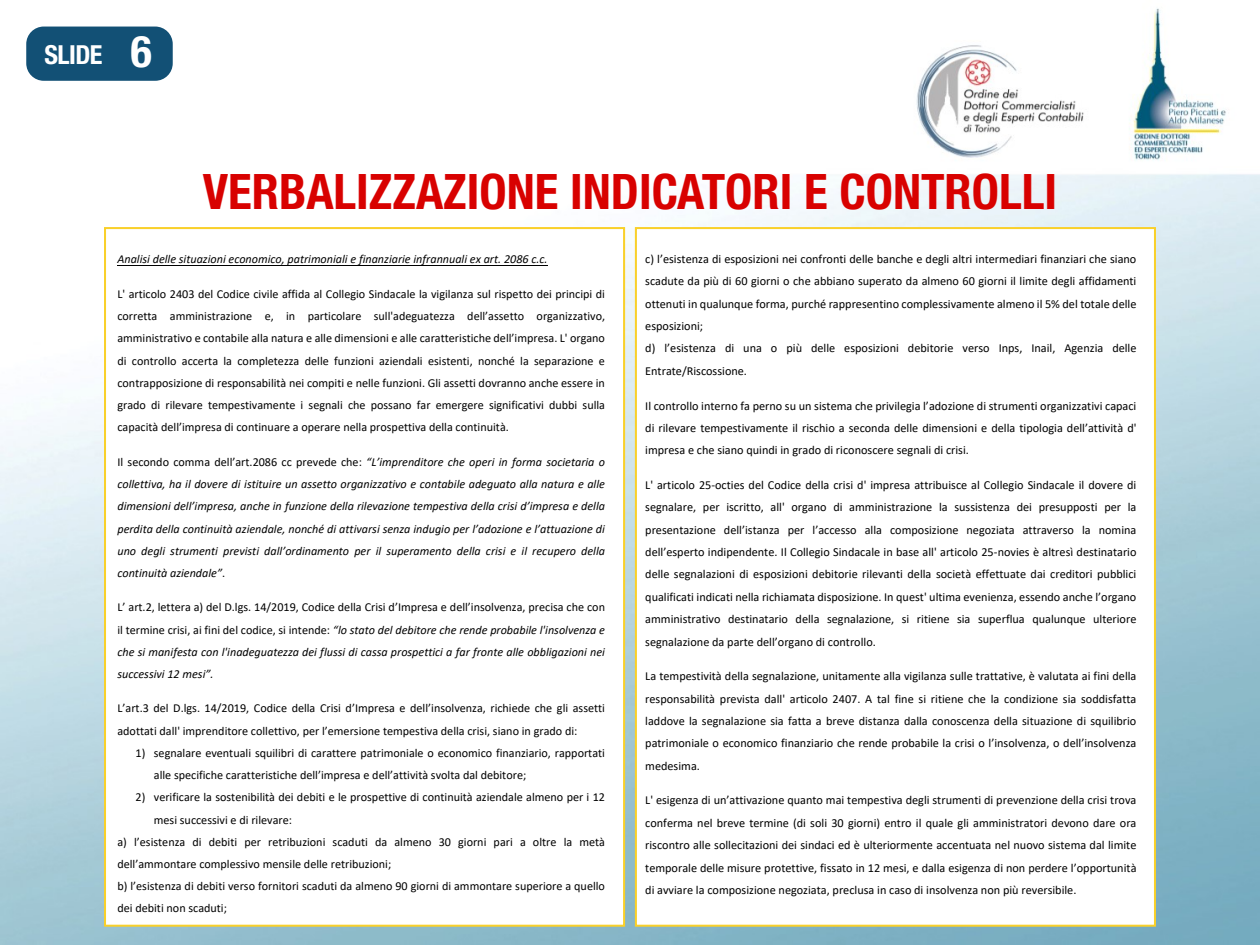
<style>
.page{position:relative;width:1260px;height:945px;background:#fff}
.page>*{position:absolute;margin:0;border:0;box-sizing:border-box;transform-origin:0 0}
.t1{font:700 condensed 49px "Helvetica Neue LT Std";color:#d80100}
.t2{font:700 condensed 26.25px "Helvetica Neue LT Std";letter-spacing:-.02em;color:#fff}
.t3{font:12.25px/22.4px "Calibri";color:#000;text-align:justify}
.t4{font:12.08px/22.2px "Calibri";color:#000}
.t5{font:italic 12.08px/22.2px "Calibri";color:#000;text-align:justify}
.s1{font-size:43.75px}
.s2{font-style:normal}
</style>
<div class="page">
<img style="left:0;top:8px;width:1260px;height:937px">
<div style="left:26px;top:27px;width:147px;height:54px;background:#125075;border-radius:18px"></div>
<div style="left:105px;top:228px;width:519px;height:698px;background:#fff"></div>
<hr style="left:117px;top:265px;width:431px;height:1px;background:#000">
<div style="left:636px;top:228px;width:519px;height:698px;background:#fff"></div>
<h2 class="t2" style="left:44px;top:38px;width:109px">SLIDE <span class="s1">6</span></h2>
<h1 class="t1" style="left:203px;top:162px;width:856px">VERBALIZZAZIONE INDICATORI E CONTROLLI</h1>
<p class="t5" style="left:117px;top:248px;width:432px">Analisi delle situazioni economico, patrimoniali e finanziarie infrannuali ex art. 2086 c.c.</p>
<p class="t4" style="left:117px;top:282px;width:489px;text-align:justify">L' articolo 2403 del Codice civile affida al Collegio Sindacale la vigilanza sul rispetto dei principi di corretta amministrazione e, in particolare sull'adeguatezza dell’assetto organizzativo, amministrativo e contabile alla natura e alle dimensioni e alle caratteristiche dell’impresa. L' organo di controllo accerta la completezza delle funzioni aziendali esistenti, nonché la separazione e contrapposizione di responsabilità nei compiti e nelle funzioni. Gli assetti dovranno anche essere in grado di rilevare tempestivamente i segnali che possano far emergere significativi dubbi sulla capacità dell’impresa di continuare a operare nella prospettiva della continuità.</p>
<p class="t5" style="left:117px;top:450px;width:489px"><span class="s2">Il secondo comma dell’art.2086 cc prevede che:</span> “L’imprenditore che operi in forma societaria o collettiva, ha il dovere di istituire un assetto organizzativo e contabile adeguato alla natura e alle dimensioni dell’impresa, anche in funzione della rilevazione tempestiva della crisi d’impresa e della perdita della continuità aziendale, nonché di attivarsi senza indugio per l’adozione e l’attuazione di uno degli strumenti previsti dall’ordinamento per il superamento della crisi e il recupero della continuità aziendale”<span class="s2">.</span></p>
<p class="t5" style="left:117px;top:596px;width:489px"><span class="s2">L’ art.2, lettera a) del D.lgs. 14/2019, Codice della Crisi d’Impresa e dell’insolvenza, precisa che con il termine crisi, ai fini del codice, si intende:</span> “lo stato del debitore che rende probabile l'insolvenza e che si manifesta con l'inadeguatezza dei flussi di cassa prospettici a far fronte alle obbligazioni nei successivi 12 mesi”.</p>
<p class="t4" style="left:117px;top:697px;width:489px">L’art.3 del D.lgs. 14/2019, Codice della Crisi d’Impresa e dell’insolvenza, richiede che gli assetti adottati dall' imprenditore collettivo, per l’emersione tempestiva della crisi, siano in grado di:</p>
<p class="t4" style="left:154px;top:742px;width:453px;text-indent:-18px">1) segnalare eventuali squilibri di carattere patrimoniale o economico finanziario, rapportati alle specifiche caratteristiche dell’impresa e dell’attività svolta dal debitore;</p>
<p class="t4" style="left:136px;top:786px;width:471px">2) verificare la sostenibilità dei debiti e le prospettive di continuità aziendale almeno per i 12</p>
<p class="t4" style="left:154px;top:808px;width:140px">mesi successivi e di rilevare:</p>
<p class="t4" style="left:117px;top:830px;width:489px">a) l’esistenza di debiti per retribuzioni scaduti da almeno 30 giorni pari a oltre la metà</p>
<p class="t4" style="left:117px;top:853px;width:275px">dell’ammontare complessivo mensile delle retribuzioni;</p>
<p class="t4" style="left:117px;top:875px;width:489px">b) l’esistenza di debiti verso fornitori scaduti da almeno 90 giorni di ammontare superiore a quello</p>
<p class="t4" style="left:117px;top:897px;width:111px">dei debiti non scaduti;</p>
<p class="t3" style="left:645px;top:247px;width:493px;text-align:left">c) l’esistenza di esposizioni nei confronti delle banche e degli altri intermediari finanziari che siano scadute da più di 60 giorni o che abbiano superato da almeno 60 giorni il limite degli affidamenti ottenuti in qualunque forma, purché rappresentino complessivamente almeno il 5% del totale delle esposizioni;<br>d) l’esistenza di una o più delle esposizioni debitorie verso Inps, Inail, Agenzia delle Entrate/Riscossione.</p>
<p class="t3" style="left:645px;top:394px;width:493px">Il controllo interno fa perno su un sistema che privilegia l’adozione di strumenti organizzativi capaci di rilevare tempestivamente il rischio a seconda delle dimensioni e della tipologia dell’attività d' impresa e che siano quindi in grado di riconoscere segnali di crisi.</p>
<p class="t3" style="left:645px;top:473px;width:493px">L' articolo 25-octies del Codice della crisi d' impresa attribuisce al Collegio Sindacale il dovere di segnalare, per iscritto, all' organo di amministrazione la sussistenza dei presupposti per la presentazione dell’istanza per l’accesso alla composizione negoziata attraverso la nomina dell’esperto indipendente. Il Collegio Sindacale in base all' articolo 25-novies è altresì destinatario delle segnalazioni di esposizioni debitorie rilevanti della società effettuate dai creditori pubblici qualificati indicati nella richiamata disposizione. In quest' ultima evenienza, essendo anche l’organo amministrativo destinatario della segnalazione, si ritiene sia superflua qualunque ulteriore segnalazione da parte dell’organo di controllo.</p>
<p class="t3" style="left:645px;top:665px;width:493px">La tempestività della segnalazione, unitamente alla vigilanza sulle trattative, è valutata ai fini della responsabilità prevista dall' articolo 2407. A tal fine si ritiene che la condizione sia soddisfatta laddove la segnalazione sia fatta a breve distanza dalla conoscenza della situazione di squilibrio patrimoniale o economico finanziario che rende probabile la crisi o l’insolvenza, o dell’insolvenza medesima.</p>
<p class="t3" style="left:645px;top:789px;width:493px">L' esigenza di un’attivazione quanto mai tempestiva degli strumenti di prevenzione della crisi trova conferma nel breve termine (di soli 30 giorni) entro il quale gli amministratori devono dare ora riscontro alle sollecitazioni dei sindaci ed è ulteriormente accentuata nel nuovo sistema dal limite temporale delle misure protettive, fissato in 12 mesi, e dalla esigenza di non perdere l’opportunità di avviare la composizione negoziata, preclusa in caso di insolvenza non più reversibile.</p>
</div>
